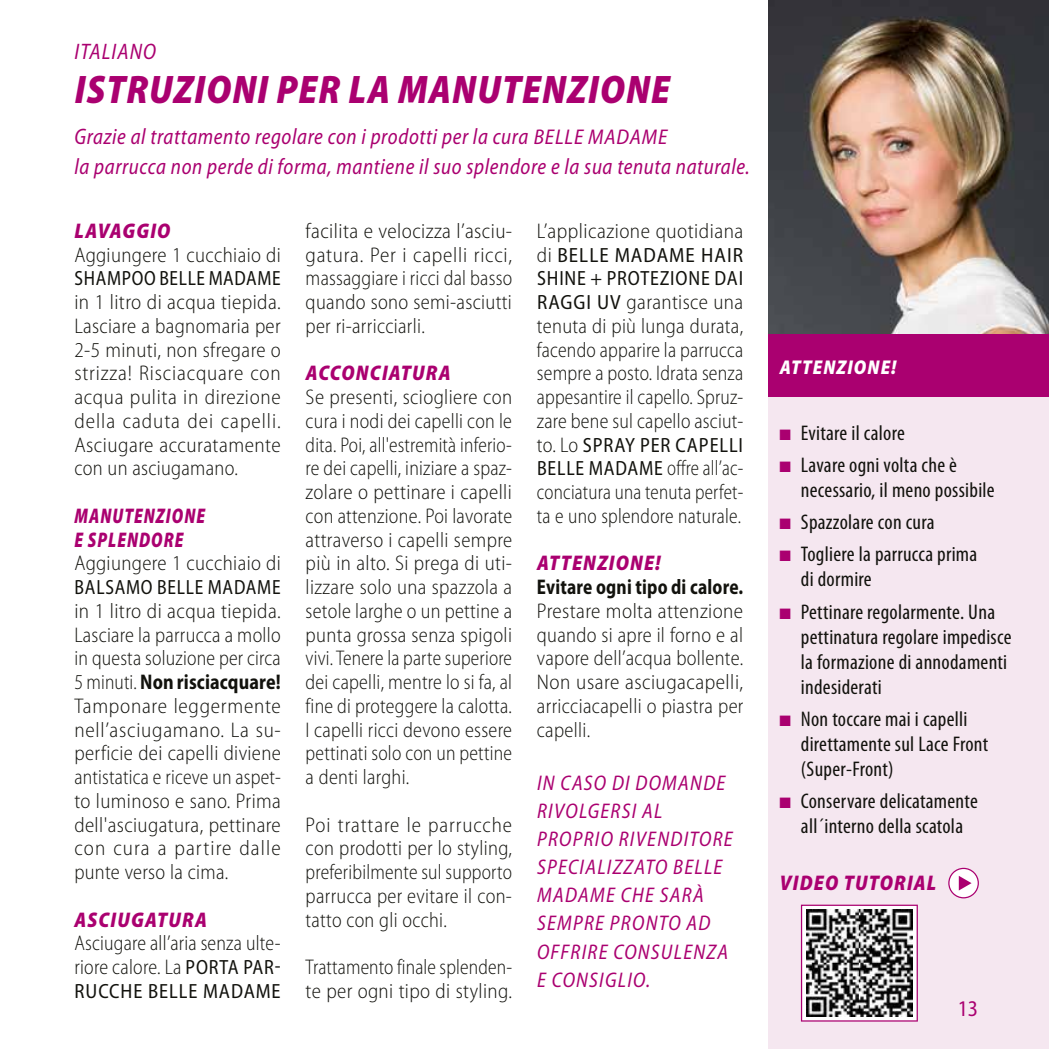
<style>
.page{position:relative;width:1049px;height:1049px;background:#fff}
.page>*{position:absolute;margin:0;border:0;box-sizing:border-box;transform-origin:0 0}
.t1{font:italic 900 semi-condensed 40px "Myriad Pro";letter-spacing:.03em;color:#aa0070;scale:.95 1}
.t2{font:italic semi-condensed 22.5px/30px "Myriad Pro";letter-spacing:.03em;color:#aa0070;scale:.92 1}
.t3{font:italic semi-condensed 22.5px "Myriad Pro";letter-spacing:.05em;color:#aa0070;scale:.95 1}
.t4{font:semi-condensed 22.5px "Myriad Pro";color:#aa0070;scale:.95 1}
.t5{font:300 semi-condensed 21.25px/23.8px "Myriad Pro";letter-spacing:.015em;color:#12120d;text-align:justify}
.t6{font:condensed 21.25px/25px "Myriad Pro";letter-spacing:.015em;color:#12120d}
.t7{font:italic semi-condensed 21.25px/28.2px "Myriad Pro";letter-spacing:.065em;color:#aa0070;scale:.96 1}
.t8{font:300 semi-condensed 21.25px/23.8px "Myriad Pro";letter-spacing:.015em;color:#12120d;text-align:justify;scale:.88 1}
.t9{font:italic 900 semi-condensed 21.25px "Myriad Pro";letter-spacing:.06em;color:#aa0070;scale:.95 1}
.t10{font:300 semi-condensed 21.25px/23.8px "Myriad Pro";letter-spacing:.015em;color:#12120d;scale:.93 1}
.t11{font:300 semi-condensed 21.25px/23.8px "Myriad Pro";letter-spacing:.015em;color:#12120d;scale:.91 1}
.t12{font:700 semi-condensed 21.25px "Myriad Pro";letter-spacing:.01em;color:#12120d;scale:.88 1}
.t13{font:italic 900 semi-condensed 21.25px/23.8px "Myriad Pro";letter-spacing:.06em;color:#aa0070;scale:.82 1}
.t14{font:semi-condensed 20.5px/23.8px "Myriad Pro";letter-spacing:.04em;color:#12120d}
.t15{font:semi-condensed 20.5px "Myriad Pro";letter-spacing:.04em;color:#12120d;scale:.92 1}
.t16{font:italic 900 semi-condensed 20px "Myriad Pro";letter-spacing:.06em;color:#fff;scale:.95 1}
.s1{font-size:21.5px}
.s2{font-weight:700}
.s3{font-weight:400;font-size:20.5px}
.s4{font-weight:300;font-size:21.25px}
.s5{color:#aa0070}
</style>
<div class="page">
<div style="left:768px;top:0;width:281px;height:1049px;background:#f5e7f0"></div>
<div style="left:768px;top:333px;width:281px;height:64px;background:#aa0070"></div>
<svg style="left:948px;top:868px;width:31px;height:30px"></svg>
<svg style="left:801px;top:904px;width:117px;height:117px"></svg>
<img style="left:768px;top:0;width:281px;height:333px">
<p class="t3" style="left:75px;top:38px;width:87px">ITALIANO</p>
<h1 class="t1" style="left:75px;top:63px;width:628px">ISTRUZIONI PER LA MANUTENZIONE</h1>
<p class="t2" style="left:74px;top:122px;width:736px">Grazie al trattamento regolare con i prodotti per la cura <span class="s1">BELLE MADAME<br></span>la parrucca non perde di forma, mantiene il suo splendore e la sua tenuta naturale.</p>
<p class="t9" style="left:75px;top:217px;width:102px">LAVAGGIO</p>
<p class="t5" style="left:74px;top:242px;width:208px">Aggiungere 1 cucchiaio di</p>
<p class="t15" style="left:75px;top:266px;width:225px">SHAMPOO BELLE MADAME</p>
<p class="t5" style="left:74px;top:290px;width:208px">in 1 litro di acqua tiepida.<br>Lasciare a bagnomaria per 2-5 minuti, non sfregare o strizza! Risciacquare con acqua pulita in direzione della caduta dei capelli.<br>Asciugare accuratamente con un asciugamano.</p>
<p class="t13" style="left:75px;top:503px;width:161px">MANUTENZIONE<br>E SPLENDORE</p>
<p class="t5" style="left:74px;top:551px;width:208px">Aggiungere 1 cucchiaio di</p>
<p class="t15" style="left:75px;top:575px;width:225px">BALSAMO BELLE MADAME</p>
<p class="t5" style="left:74px;top:599px;width:208px">in 1 litro di acqua tiepida.<br>Lasciare la parrucca a mollo in questa soluzione per circa 5 minuti. <span class="s2">Non risci acqua re!<br></span>Tamponare leggermente nell’asciugamano. La su&shy;perficie dei capelli diviene antistatica e riceve un aspet&shy;to luminoso e sano. Prima dell'asciugatura, pettinare con cura a partire dalle punte verso la cima.</p>
<p class="t9" style="left:75px;top:905px;width:141px">ASCIUGATURA</p>
<p class="t10" style="left:74px;top:931px;width:223px">Asciugare all’aria senza ulte&shy;riore calore. La <span class="s3">PORTA PAR-</span></p>
<p class="t14" style="left:75px;top:979px;width:208px">RUCCHE BELLE MADAME</p>
<p class="t5" style="left:306px;top:219px;width:208px">facilita e velocizza l’asciu&shy;gatura. Per i capelli ricci, massaggiare i ricci dal basso quando sono semi-asciutti per ri-arricciarli.</p>
<p class="t9" style="left:306px;top:359px;width:154px">ACCONCIATURA</p>
<p class="t5" style="left:306px;top:385px;width:208px">Se presenti, sciogliere con cura i nodi dei capelli con le dita. Poi, all'estremità inferio&shy;re dei capelli, iniziare a spaz&shy;zolare o pettinare i capelli con attenzione. Poi lavorate attraverso i capelli sempre più in alto. Si prega di uti&shy;lizzare solo una spazzola a setole larghe o un pettine a punta grossa senza spigoli vivi. Tenere la parte superiore dei capelli, mentre lo si fa, al fine di proteggere la calotta.<br>I capelli ricci devono essere pettinati solo con un pettine a denti larghi.</p>
<p class="t5" style="left:306px;top:812px;width:208px">Poi trattare le parrucche con prodotti per lo styling, preferibilmente sul supporto parrucca per evitare il con&shy;tatto con gli occhi.</p>
<p class="t11" style="left:306px;top:955px;width:228px">Trattamento finale splenden&shy;te per ogni tipo di styling.</p>
<p class="t5" style="left:537px;top:219px;width:208px">L’applicazione quotidiana</p>
<p class="t14" style="left:537px;top:242px;width:208px"><span class="s4">di</span> BELLE MADAME HAIR<br>SHINE + PROTEZIONE DAI</p>
<p class="t5" style="left:537px;top:290px;width:208px"><span class="s3">RAGGI UV</span> garantisce una tenuta di più lunga durata, facendo apparire la parrucca sempre a posto. Idrata senza appesantire il capello. Spruz&shy;zare bene sul capello asciut-</p>
<p class="t14" style="left:537px;top:432px;width:208px"><span class="s4">to. Lo</span> SPRAY PER CAPELLI</p>
<p class="t8" style="left:537px;top:456px;width:236px"><span class="s3">BELLE MADAME</span> offre all’ac&shy;conciatura una tenuta perfet&shy;ta e uno splendore naturale.</p>
<p class="t9" style="left:537px;top:549px;width:132px">ATTENZIONE!</p>
<p class="t12" style="left:537px;top:573px;width:236px">Evitare ogni tipo di calore.</p>
<p class="t5" style="left:537px;top:599px;width:208px">Prestare molta attenzione quando si apre il forno e al vapore dell’acqua bollente.<br>Non usare asciugacapelli, arricciacapelli o piastra per capelli.</p>
<p class="t7" style="left:537px;top:768px;width:205px">IN CASO DI DOMANDE<br>RIVOLGERSI AL<br>PROPRIO RIVENDITORE<br>SPECIALIZZATO BELLE<br>MADAME CHE SARÀ<br>SEMPRE PRONTO AD<br>OFFRIRE CONSULENZA<br>E CONSIGLIO.</p>
<p class="t16" style="left:780px;top:354px;width:124px">ATTENZIONE!</p>
<p class="t6" style="left:780px;top:420px;width:127px"><span class="s5">■</span> Evitare il calore</p>
<p class="t6" style="left:801px;top:452px;width:195px;text-indent:-21px"><span class="s5">■</span> Lavare ogni volta che è necessario, il meno possibile</p>
<p class="t6" style="left:780px;top:510px;width:157px"><span class="s5">■</span> Spazzolare con cura</p>
<p class="t6" style="left:801px;top:542px;width:178px;text-indent:-21px"><span class="s5">■</span> Togliere la parrucca prima di dormire</p>
<p class="t6" style="left:801px;top:599px;width:212px;text-indent:-21px"><span class="s5">■</span> Pettinare regolarmente. Una pettinatura regolare impedisce la formazione di annodamenti indesiderati</p>
<p class="t6" style="left:801px;top:706px;width:189px;text-indent:-21px"><span class="s5">■</span> Non toccare mai i capelli direttamente sul Lace Front (Super-Front)</p>
<p class="t6" style="left:780px;top:788px;width:200px;text-align:center"><span class="s5">■</span> Conservare delicatamente all´interno della scatola</p>
<p class="t9" style="left:780px;top:868px;width:166px">VIDEO TUTORIAL</p>
<p class="t4" style="left:958px;top:995px;width:23px">13</p>
</div>
